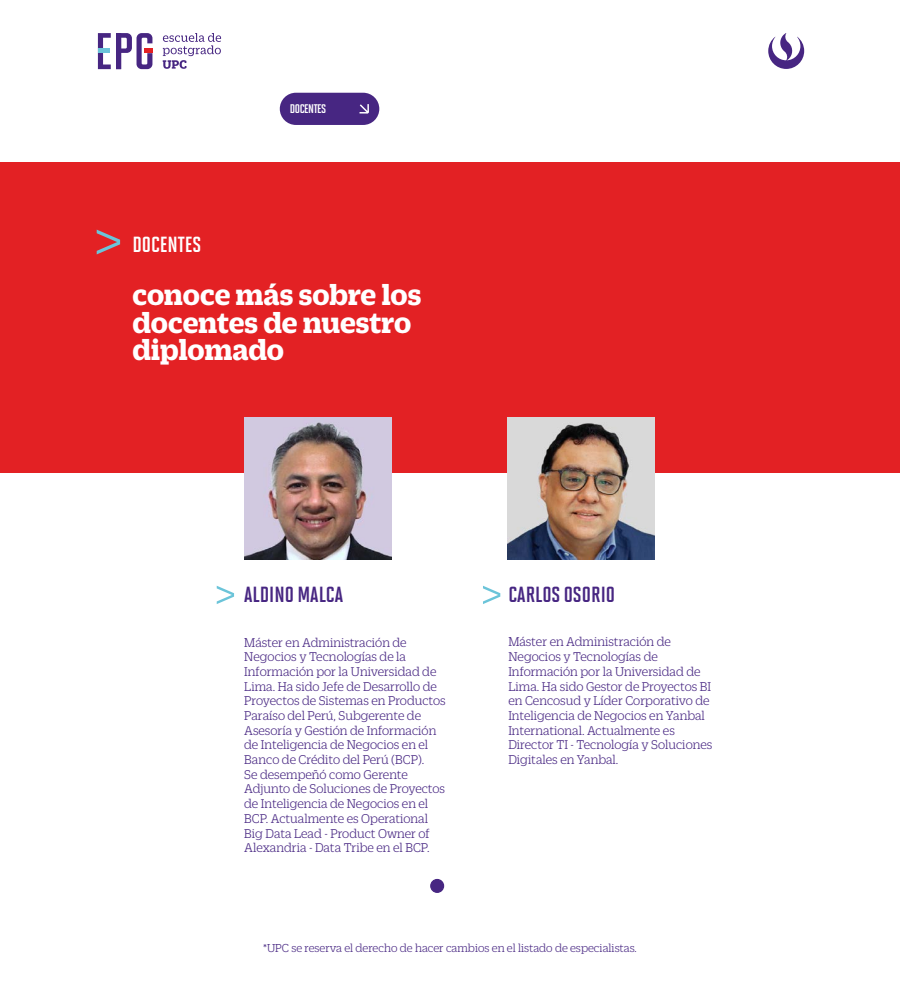
<style>
.page{position:relative;width:900px;height:1004px;background:#fff}
.page>*{position:absolute;margin:0;border:0;box-sizing:border-box;transform-origin:0 0}
.t1{font:700 31.25px/27.5px "Zizou Slab";color:#fff}
.t2{font:21.88px "Solano Gothic MVB Std Bd Cap";color:#472682}
.t3{font:21.88px "Solano Gothic MVB Std Bd Cap";color:#fff}
.t4{font:300 13.75px/14.7px "Zizou Slab";color:#472682}
.t5{font:300 12.5px "Zizou Slab";color:#472682}
.t6{font:12.5px "Solano Gothic MVB Std Bd Cap";letter-spacing:-.035em;color:#fff}
</style>
<div class="page">
<div style="left:0;top:162px;width:900px;height:310px;background:#e32124"></div>
<svg style="left:97px;top:229px;width:23px;height:25px"></svg>
<svg style="left:768px;top:33px;width:36px;height:36px"></svg>
<svg style="left:163px;top:33px;width:58px;height:36px"></svg>
<svg style="left:98px;top:33px;width:54px;height:36px"></svg>
<div style="left:144px;top:48px;width:8px;height:5px;background:#e32124"></div>
<div style="left:430px;top:878px;width:14px;height:14px;background:#472682;border:1px solid #472682;border-radius:50%"></div>
<svg style="left:217px;top:586px;width:17px;height:18px"></svg>
<svg style="left:483px;top:585px;width:17px;height:19px"></svg>
<img style="left:244px;top:418px;width:147px;height:141px">
<img style="left:508px;top:418px;width:147px;height:141px">
<div style="left:280px;top:93px;width:99px;height:32px;background:#472682;border-radius:16px"></div>
<svg style="left:360px;top:104px;width:9px;height:9px"></svg>
<p class="t6" style="left:290px;top:102px;width:38px">DOCENTES</p>
<h2 class="t3" style="left:132px;top:233px;width:70px">DOCENTES</h2>
<h1 class="t1" style="left:132px;top:278px;width:290px">conoce más sobre los docentes de nuestro diplomado</h1>
<h2 class="t2" style="left:244px;top:581px;width:100px">ALDINOMALCA</h2>
<p class="t4" style="left:244px;top:633px;width:203px">Máster en Administración de<br>Negocios y Tecnologías de la<br>Información por la Universidad de<br>Lima. Ha sido Jefe de Desarrollo de<br>Proyectos de Sistemas en Productos<br>Paraíso del Perú, Subgerente de<br>Asesoría y Gestión de Información de Inteligencia de Negocios en el<br>Banco de Crédito del Perú (BCP .(<br>Se desempeñó como Gerente<br>Adjunto de Soluciones de Proyectos de Inteligencia de Negocios en el<br>BCP. Actualmente es Operational<br>Big Data Lead - Product Owner of<br>Alexandria - Data Tribe en el BCP.</p>
<p class="t4" style="left:508px;top:633px;width:206px">Máster en Administración de<br>Negocios y Tecnologías de<br>Información por la Universidad de<br>Lima. Ha sido Gestor de Proyectos BI en Cencosud y Líder Corporativo de<br>Inteligencia de Negocios en Yanbal<br>International. Actualmente es<br>Director TI - Tecnología y Soluciones<br>Digitales en Yanbal.</p>
<h2 class="t2" style="left:508px;top:581px;width:108px">CARLOS OSORIO</h2>
<p class="t5" style="left:263px;top:939px;width:375px">*UPC se reserva el derecho de hacer cambios en el listado de especialistas.</p>
</div>
